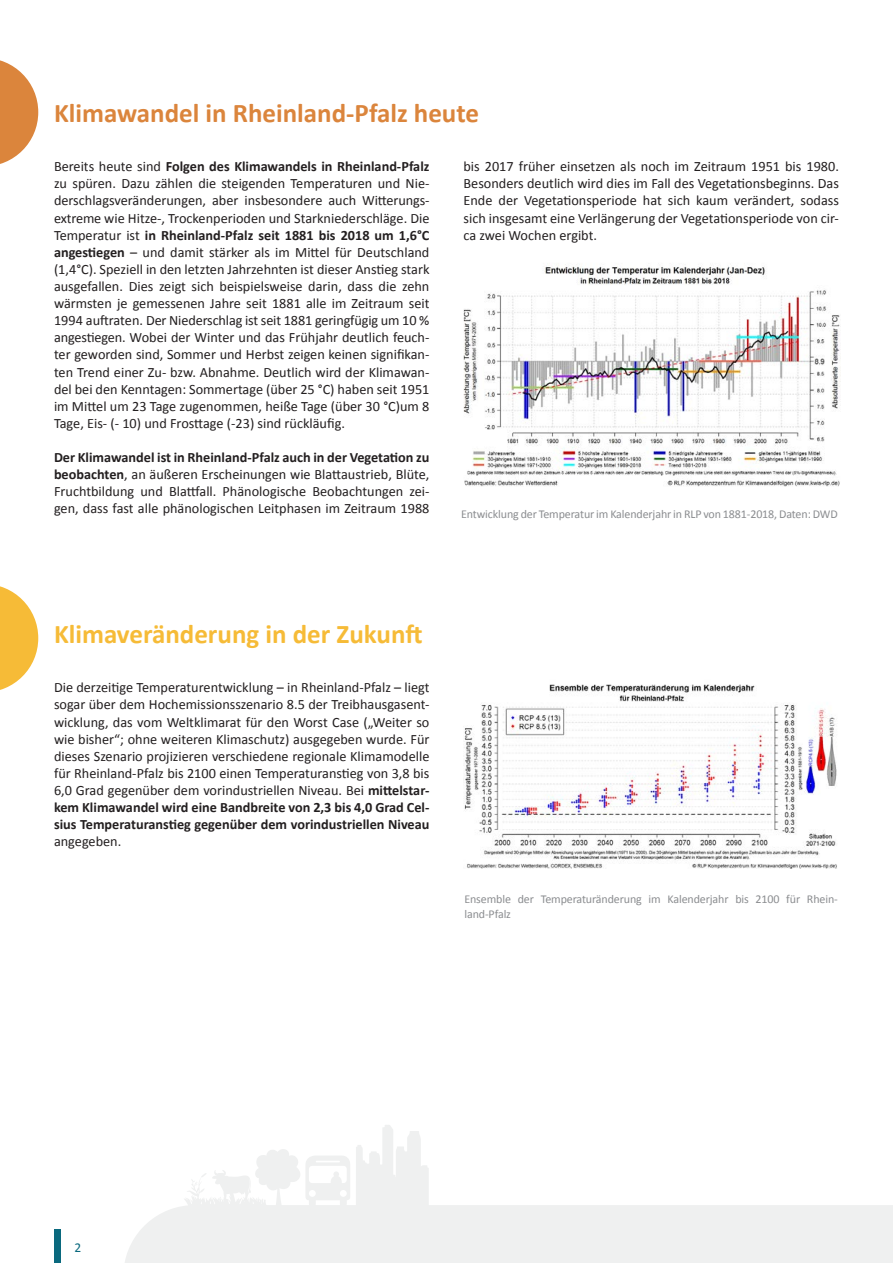
<style>
.page{position:relative;width:893px;height:1263px;background:#fff}
.page>*{position:absolute;margin:0;border:0;box-sizing:border-box;transform-origin:0 0}
.t1{font:700 27px "Calibri";color:#db853c}
.t2{font:700 27px "Calibri";color:#f6bb37}
.t3{font:14.25px/17.1px "Calibri";color:#231f20;text-align:justify}
.t4{font:13.5px "Calibri";color:#0a697e}
.t5{font:12px/14.4px "Calibri";letter-spacing:-.01em;color:#8b8d90}
.s1{font-weight:700}
</style>
<div class="page">
<div style="left:54px;top:1229px;width:6px;height:34px;background:#0a697e"></div>
<svg style="left:125px;top:1125px;width:768px;height:138px"></svg>
<img style="left:463px;top:264px;width:378px;height:223px">
<img style="left:463px;top:684px;width:374px;height:185px">
<svg style="left:0;top:60px;width:38px;height:104px"></svg>
<svg style="left:0;top:586px;width:38px;height:104px"></svg>
<p class="t1" style="left:54px;top:97px;width:427px">Klimawandel in Rheinland-Pfalz heute</p>
<p class="t3" style="left:54px;top:158px;width:377px">Bereits heute sind <span class="s1">Folgen des Klimawandels in Rheinland-Pfalz </span>zu spüren. Dazu zählen die steigenden Temperaturen und Nie&shy;derschlagsveränderungen, aber insbesondere auch Witterungs&shy;extreme wie Hitze-, Trockenperioden und Starkniederschläge. Die Temperatur ist <span class="s1">in Rheinland-Pfalz seit 1881 bis 2018 um 1,6°C angestiegen</span> – und damit stärker als im Mittel für Deutschland (1,4°C). Speziell in den letzten Jahrzehnten ist dieser Anstieg stark ausgefallen. Dies zeigt sich beispielsweise darin, dass die zehn wärmsten je gemessenen Jahre seit 1881 alle im Zeitraum seit 1994 auftraten. Der Niederschlag ist seit 1881 geringfügig um 10 % angestiegen. Wobei der Winter und das Frühjahr deutlich feuch&shy;ter geworden sind, Sommer und Herbst zeigen keinen signifikan&shy;ten Trend einer Zu- bzw. Abnahme. Deutlich wird der Klimawan&shy;del bei den Kenntagen: Sommertage (über 25 °C) haben seit 1951 im Mittel um 23 Tage zugenommen, heiße Tage (über 30 °C)um 8<br>Tage, Eis- (- 10) und Frosttage (-23) sind rückläufig.</p>
<p class="t3" style="left:54px;top:449px;width:377px"><span class="s1">Der Klimawandel ist in Rheinland-Pfalz auch in der Vegetation zu beobachten</span>, an äußeren Erscheinungen wie Blattaustrieb, Blüte, Fruchtbildung und Blattfall. Phänologische Beobachtungen zei&shy;gen, dass fast alle phänologischen Leitphasen im Zeitraum 1988</p>
<p class="t3" style="left:463px;top:158px;width:377px">bis 2017 früher einsetzen als noch im Zeitraum 1951 bis 1980.<br>Besonders deutlich wird dies im Fall des Vegetationsbeginns. Das Ende der Vegetationsperiode hat sich kaum verändert, sodass sich insgesamt eine Verlängerung der Vegetationsperiode von cir&shy;ca zwei Wochen ergibt.</p>
<p class="t5" style="left:461px;top:507px;width:378px">Entwicklung der Temperatur im Kalenderjahr in RLP von 1881-2018, Daten: DWD</p>
<p class="t2" style="left:54px;top:618px;width:370px">Klimaveränderung in der Zukunft</p>
<p class="t3" style="left:54px;top:679px;width:377px">Die derzeitige Temperaturentwicklung – in Rheinland-Pfalz – liegt sogar über dem Hochemissionsszenario 8.5 der Treibhausgasent&shy;wicklung, das vom Weltklimarat für den Worst Case („Weiter so wie bisher“; ohne weiteren Klimaschutz) ausgegeben wurde. Für dieses Szenario projizieren verschiedene regionale Klimamodelle für Rheinland-Pfalz bis 2100 einen Temperaturanstieg von 3,8 bis 6,0 Grad gegenüber dem vorindustriellen Niveau. Bei <span class="s1">mittelstar&shy;kem Klimawandel wird eine Bandbreite von 2,3 bis 4,0 Grad Cel&shy;sius Temperaturanstieg gegenüber dem vorindustriellen Niveau </span>angegeben.</p>
<p class="t5" style="left:464px;top:892px;width:375px">Ensemble der Temperaturänderung im Kalenderjahr bis 2100 für Rhein&shy;land-Pfalz</p>
<p class="t4" style="left:75px;top:1239px;width:8px">2</p>
</div>
